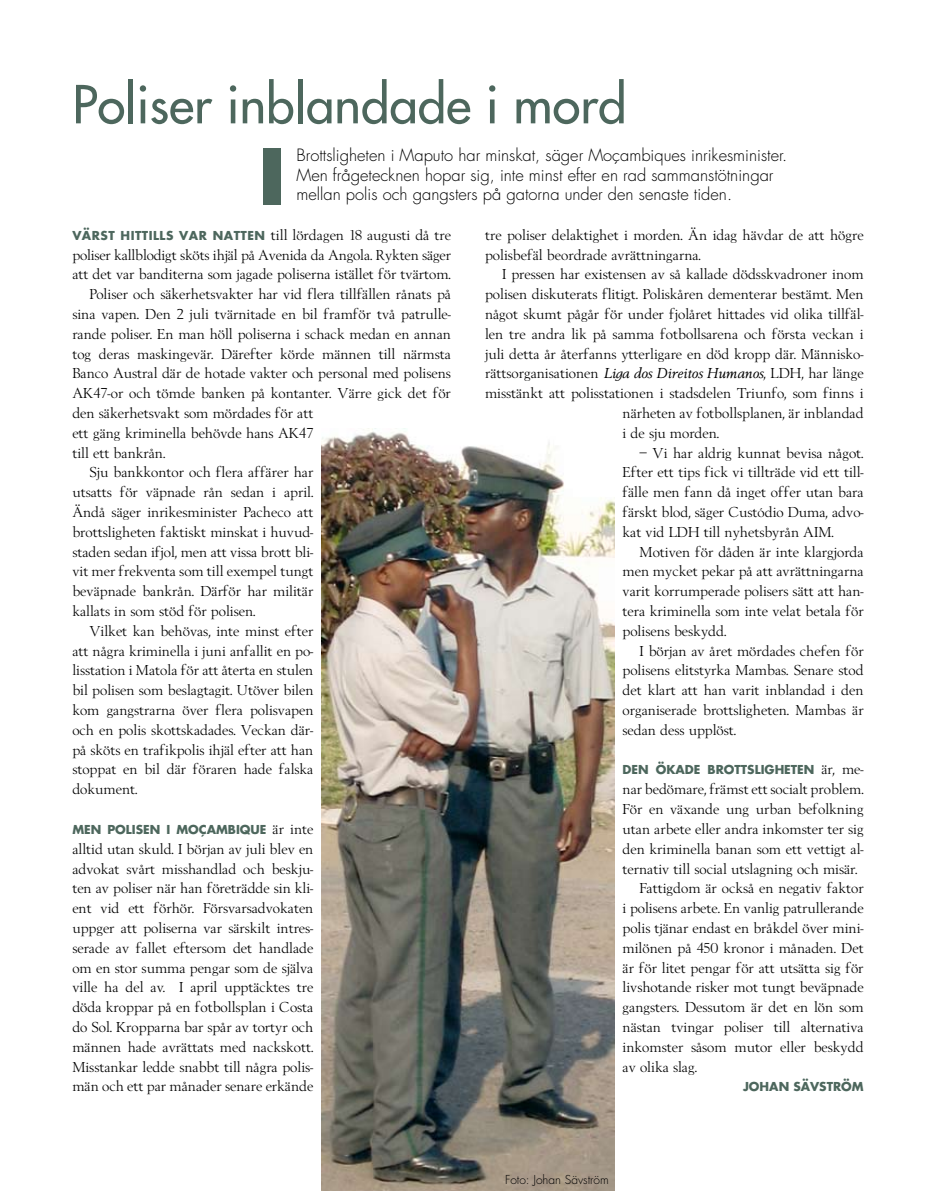
<style>
.page{position:relative;width:936px;height:1191px;background:#fff}
.page>*{position:absolute;margin:0;border:0;box-sizing:border-box;transform-origin:0 0}
.t1{font:51px "Futura";color:#4d675d}
.t2{font:300 16.5px/19.8px "Futura";color:#000}
.t3{font:15px/19.8px "Berling";color:#000;text-align:justify}
.t4{font:700 12px "Futura";color:#4d675d}
.t5{font:300 12px "Futura";color:#000}
.s1{font-family:"Futura";font-weight:700;font-size:12px;color:#4d675d}
.s2{font-style:italic}
</style>
<div class="page">
<img style="left:322px;top:429px;width:292px;height:762px">
<div style="left:264px;top:148px;width:17px;height:56px;background:#4d675d"></div>
<h1 class="t1" style="left:72px;top:71px;width:555px">Poliser inblandade i mord</h1>
<p class="t2" style="left:296px;top:145px;width:492px">Brottsligheten i Maputo har minskat, säger Moçambiques inrikesminister.<br>Men frågetecknen hopar sig, inte minst efter en rad sammanstötningar mellan polis och gangsters på gatorna under den senaste tiden.</p>
<p class="t4" style="left:72px;top:227px;width:28px">VÄRST</p>
<p class="t4" style="left:121px;top:227px;width:8px">HITTILLS</p>
<p class="t4" style="left:179px;top:227px;width:11px">VAR</p>
<p class="t4" style="left:213px;top:227px;width:10px">NATTEN</p>
<p class="t3" style="left:271px;top:226px;width:181px">till lördagen 18 augusti då tre</p>
<p class="t3" style="left:72px;top:246px;width:380px">poliser kallblodigt sköts ihjäl på Avenida da Angola. Rykten säger</p>
<p class="t3" style="left:72px;top:266px;width:380px">att det var banditerna som jagade poliserna istället för tvärtom.</p>
<p class="t3" style="left:89px;top:285px;width:363px">Poliser och säkerhetsvakter har vid flera tillfällen rånats på</p>
<p class="t3" style="left:72px;top:305px;width:380px">sina vapen. Den 2 juli tvärnitade en bil framför två patrulle-</p>
<p class="t3" style="left:72px;top:325px;width:380px">rande poliser. En man höll poliserna i schack medan en annan</p>
<p class="t3" style="left:72px;top:345px;width:380px">tog deras maskingevär. Därefter körde männen till närmsta</p>
<p class="t3" style="left:72px;top:365px;width:380px">Banco Austral där de hot-ade vakter och personal med polisens</p>
<p class="t3" style="left:72px;top:384px;width:380px">AK47-or och tömde banken på kontanter. Värre gick det för</p>
<p class="t3" style="left:72px;top:404px;width:242px">den säkerhetsvakt som mördades för att</p>
<p class="t3" style="left:72px;top:424px;width:242px">ett gäng kriminella behövde hans AK47</p>
<p class="t3" style="left:72px;top:444px;width:95px">till ett bankrån.</p>
<p class="t3" style="left:89px;top:464px;width:225px">Sju bankkontor och flera affärer har</p>
<p class="t3" style="left:72px;top:483px;width:242px">utsatts för väpnade rån sedan i april.</p>
<p class="t3" style="left:72px;top:503px;width:242px">Ändå säger inrikesminister Pacheco att</p>
<p class="t3" style="left:72px;top:523px;width:242px">brottsligheten faktiskt minskat i huvud-</p>
<p class="t3" style="left:72px;top:543px;width:242px">staden sedan ifjol, men att vissa brott bli-</p>
<p class="t3" style="left:72px;top:563px;width:242px">vit mer frekventa som till exempel tungt</p>
<p class="t3" style="left:72px;top:582px;width:242px">beväpnade bankrån. Därför har militär</p>
<p class="t3" style="left:72px;top:602px;width:185px">kallats in som stöd för polisen.</p>
<p class="t3" style="left:89px;top:622px;width:225px">Vilket kan behövas, inte minst efter</p>
<p class="t3" style="left:72px;top:642px;width:242px">att några kriminella i juni anfallit en po-</p>
<p class="t3" style="left:72px;top:662px;width:242px">lisstation i Matola för att återta en stulen</p>
<p class="t3" style="left:72px;top:681px;width:242px">bil polisen som beslagtagit. Utöver bilen</p>
<p class="t3" style="left:72px;top:701px;width:242px">kom gangstrarna över flera polisvapen</p>
<p class="t3" style="left:72px;top:721px;width:242px">och en polis skottskadades. Veckan där-</p>
<p class="t3" style="left:72px;top:741px;width:242px">på sköts en trafikpolis ihjäl efter att han</p>
<p class="t3" style="left:72px;top:761px;width:242px">stoppat en bil där föraren hade falska</p>
<p class="t3" style="left:72px;top:780px;width:67px">dokument.</p>
<p class="t4" style="left:72px;top:821px;width:21px">MEN</p>
<p class="t4" style="left:107px;top:821px;width:17px">POLISEN</p>
<p class="t4" style="left:166px;top:821px;width:50px">I MOÇAMBI</p>
<p class="t3" style="left:72px;top:820px;width:242px;text-indent:167px"><span class="s1">QUE</span> är inte alltid utan skuld. I början av juli blev en advokat svårt misshandlad och beskju&shy;ten av poliser när han företrädde sin kli&shy;ent vid ett förhör. Försvarsadvokaten uppger att poliserna var särskilt intres&shy;serade av fallet eftersom det handlade om en stor summa pengar som de själva ville ha del av. I april upptäcktes tre döda kroppar på en fotbollsplan i Costa do Sol. Kropparna bar spår av tortyr och männen hade avrättats med nackskott.<br>Misstankar ledde snabbt till några polis&shy;män och ett par månader senare erkände</p>
<p class="t3" style="left:485px;top:226px;width:380px">tre poliser delaktighet i morden. Än idag hävdar de att högre polisbefäl beordrade avrättningarna.</p>
<p class="t3" style="left:502px;top:266px;width:363px">I pressen har existensen av så kallade dödsskvadroner inom</p>
<p class="t3" style="left:485px;top:285px;width:380px">polisen diskuterats flitigt. Poliskåren dementerar bestämt. Men</p>
<p class="t3" style="left:485px;top:305px;width:380px">något skumt pågår för under fjolåret hittades vid olika tillfäl-</p>
<p class="t3" style="left:485px;top:325px;width:380px">len tre andra lik på samma fotbollsarena och första veckan i</p>
<p class="t3" style="left:485px;top:345px;width:380px">juli detta år återfanns ytterligare en död kropp där. Människo-</p>
<p class="t3" style="left:485px;top:365px;width:380px">rättsorganisationen <span class="s2">Liga dos Direitos Humanos</span>, LDH, har länge</p>
<p class="t3" style="left:485px;top:384px;width:380px">misstänkt att polisstationen i stadsdelen Triunfo, som finns i</p>
<p class="t3" style="left:622px;top:404px;width:242px">närheten av fotbollsplanen, är inblandad</p>
<p class="t3" style="left:622px;top:424px;width:98px">i de sju morden.</p>
<p class="t3" style="left:622px;top:444px;width:242px;text-indent:17px">– Vi har aldrig kunnat bevisa något.<br>Efter ett tips fick vi tillträde vid ett till&shy;fälle men fann då inget offer utan bara färskt blod, säger Custódio Duma, advo&shy;kat vid LDH till nyhetsbyrån AIM.</p>
<p class="t3" style="left:622px;top:543px;width:242px;text-indent:17px">Motiven för dåden är inte klargjorda men mycket pekar på att avrättningarna varit korrumperade polisers sätt att han&shy;tera kriminella som inte velat betala för polisens beskydd.</p>
<p class="t3" style="left:622px;top:642px;width:243px;text-indent:17px">I början av året mördades chefen för polis-ens elitstyrka Mambas. Senare stod det klart att han varit inblandad i den organiserade brottsligheten. Mambas är sedan dess upplöst.</p>
<p class="t4" style="left:622px;top:761px;width:18px">DEN</p>
<p class="t4" style="left:655px;top:761px;width:20px">ÖKADE</p>
<p class="t4" style="left:707px;top:761px;width:9px">BROTTSLIGHETEN</p>
<p class="t3" style="left:821px;top:761px;width:44px">är, me-</p>
<p class="t3" style="left:622px;top:780px;width:242px">nar bedömare, främst ett socialt problem.</p>
<p class="t3" style="left:622px;top:800px;width:242px">För en växande ung urban befolkning</p>
<p class="t3" style="left:622px;top:820px;width:242px">utan arbete eller andra inkomster ter sig</p>
<p class="t3" style="left:622px;top:840px;width:242px">den kriminella banan som ett vettigt al-</p>
<p class="t3" style="left:622px;top:860px;width:236px">ternativ till social utslagning och misär.</p>
<p class="t3" style="left:639px;top:879px;width:225px">Fattigdom är också en negativ faktor</p>
<p class="t3" style="left:622px;top:899px;width:242px">i polis-ens arbete. En vanlig patrullerande</p>
<p class="t3" style="left:622px;top:919px;width:242px">polis tjänar endast en bråkdel över mini-</p>
<p class="t3" style="left:622px;top:939px;width:243px">milönen på 450 kronor i månaden. Det</p>
<p class="t3" style="left:622px;top:959px;width:242px">är för litet pengar för att utsätta sig för</p>
<p class="t3" style="left:622px;top:978px;width:242px">livshotande risker mot tungt beväpnade</p>
<p class="t3" style="left:622px;top:998px;width:243px">gangsters. Dessutom är det en lön som</p>
<p class="t3" style="left:622px;top:1018px;width:242px">nästan tvingar poliser till alternativa</p>
<p class="t3" style="left:622px;top:1038px;width:243px">inkomst-er såsom mutor eller beskydd</p>
<p class="t3" style="left:622px;top:1058px;width:76px">av olika slag.</p>
<p class="t4" style="left:743px;top:1078px;width:17px">JOHAN</p>
<p class="t4" style="left:793px;top:1078px;width:26px">SÄVSTR</p>
<p class="t4" style="left:841px;top:1078px;width:23px">ÖM</p>
<p class="t5" style="left:505px;top:1171px;width:105px">Foto: Johan Sävström</p>
</div>
